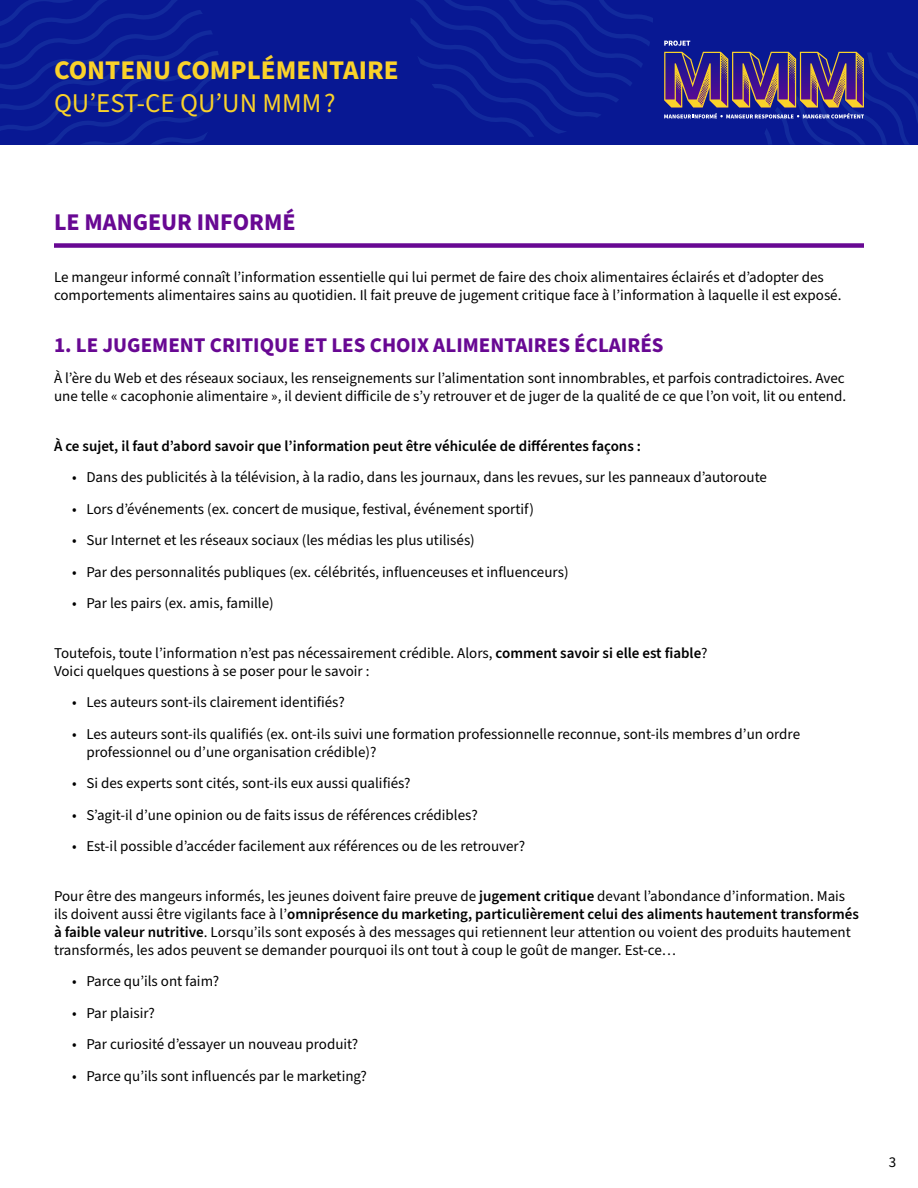
<style>
.page{position:relative;width:918px;height:1188px;background:#fff}
.page>*{position:absolute;margin:0;border:0;box-sizing:border-box;transform-origin:0 0}
.t1{font:700 27px "Source Sans Pro";color:#fad22a}
.t2{font:27px "Source Sans Pro";color:#fad22a}
.t3{font:700 24px "Source Sans Pro";color:#680893}
.t4{font:700 21px "Source Sans Pro";color:#680893}
.t5{font:15px/18px "Source Sans Pro";color:#000}
.t6{font:600 15px "Source Sans Pro";color:#000}
.s1{font-weight:600}
</style>
<div class="page">
<div style="left:0;top:0;width:918px;height:145px;background:#081893"></div>
<svg style="left:411px;top:0;width:242px;height:137px"></svg>
<svg style="left:0;top:0;width:221px;height:145px"></svg>
<svg style="left:664px;top:52px;width:254px;height:93px"></svg>
<svg style="left:664px;top:41px;width:26px;height:5px"></svg>
<div style="left:54px;top:243px;width:810px;height:5px;background:#680893"></div>
<h1 class="t1" style="left:54px;top:52px;width:346px">CONTENU COMPLÉMENTAIRE</h1>
<h1 class="t2" style="left:54px;top:85px;width:283px">QU’EST-CE QU’UN MMM ?</h1>
<h2 class="t3" style="left:54px;top:205px;width:243px">LE MANGEUR INFORMÉ</h2>
<p class="t5" style="left:54px;top:268px;width:789px">Le mangeur informé connaît l’information essentielle qui lui permet de faire des choix alimentaires éclairés et d’adopter des comportements alimentaires sains au quotidien. Il fait preuve de jugement critique face à l’information à laquelle il est exposé.</p>
<h3 class="t4" style="left:54px;top:330px;width:611px">1. LE JUGEMENT CRITIQUE ET LES CHOIX ALIMENTAIRES ÉCLAIRÉS</h3>
<p class="t5" style="left:54px;top:370px;width:794px">À l’ère du Web et des réseaux sociaux, les renseignements sur l’alimentation sont innombrables, et parfois contradictoires. Avec une telle « cacophonie alimentaire », il devient difficile de s’y retrouver et de juger de la qualité de ce que l’on voit, lit ou entend.</p>
<p class="t6" style="left:54px;top:436px;width:589px">À ce sujet, il faut d’abord savoir que l’information peut être véhiculée de différentes façons :</p>
<p class="t5" style="left:72px;top:469px;width:696px">• Dans des publicités à la télévision, à la radio, dans les journaux, dans les revues, sur les panneaux d’autoroute</p>
<p class="t5" style="left:72px;top:500px;width:463px">• Lors d’événements (ex. concert de musique, festival, événement sportif)</p>
<p class="t5" style="left:72px;top:532px;width:404px">• Sur Internet et les réseaux sociaux (les médias les plus utilisés)</p>
<p class="t5" style="left:72px;top:563px;width:498px">• Par des personnalités publiques (ex. célébrités, influenceuses et influenceurs)</p>
<p class="t5" style="left:72px;top:595px;width:203px">• Par les pairs (ex. amis, famille)</p>
<p class="t5" style="left:54px;top:644px;width:655px">Toutefois, toute l’information n’est pas nécessairement crédible. Alors, <span class="s1">comment savoir si elle est fiable</span>?<br>Voici quelques questions à se poser pour le savoir :</p>
<p class="t5" style="left:72px;top:694px;width:274px">• Les auteurs sont-ils clairement identifiés?</p>
<p class="t5" style="left:86px;top:725px;width:715px;text-indent:-14px">• Les auteurs sont-ils qualifiés (ex. ont-ils suivi une formation professionnelle reconnue, sont-ils membres d’un ordre professionnel ou d’une organisation crédible)?</p>
<p class="t5" style="left:72px;top:775px;width:340px">• Si des experts sont cités, sont-ils eux aussi qualifiés?</p>
<p class="t5" style="left:72px;top:806px;width:407px">• S’agit-il d’une opinion ou de faits issus de références crédibles?</p>
<p class="t5" style="left:72px;top:838px;width:455px">• Est-il possible d’accéder facilement aux références ou de les retrouver?</p>
<p class="t5" style="left:54px;top:887px;width:807px">Pour être des mangeurs informés, les jeunes doivent faire preuve de <span class="s1">jugement critique</span> devant l’abondance d’information. Mais ils doivent aussi être vigilants face à l’<span class="s1">omniprésence du marketing, particulièrement celui des aliments hautement transformés à faible valeur nutritive</span>. Lorsqu’ils sont exposés à des messages qui retiennent leur attention ou voient des produits hautement transformés, les ados peuvent se demander pourquoi ils ont tout à coup le goût de manger. Est-ce…</p>
<p class="t5" style="left:72px;top:973px;width:149px">• Parce qu’ils ont faim?</p>
<p class="t5" style="left:72px;top:1004px;width:85px">• Par plaisir?</p>
<p class="t5" style="left:72px;top:1036px;width:288px">• Par curiosité d’essayer un nouveau produit?</p>
<p class="t5" style="left:72px;top:1067px;width:297px">• Parce qu’ils sont influencés par le marketing?</p>
<p class="t5" style="left:889px;top:1153px;width:9px">3</p>
</div>
